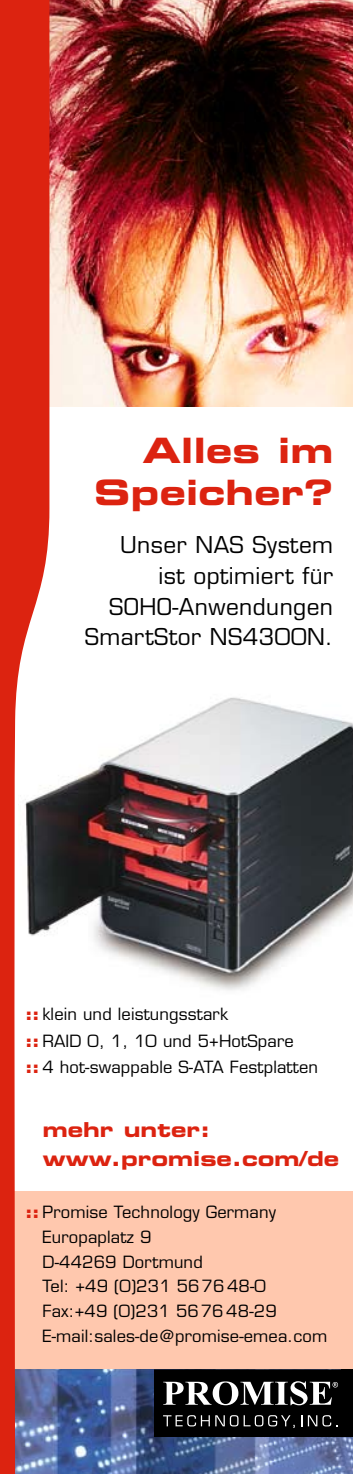
<style>
.page{position:relative;width:353px;height:1474px;background:#fff}
.page>*{position:absolute;margin:0;border:0;box-sizing:border-box;transform-origin:0 0}
.t1{font:35px/42px "Eurostile LT Std Bold Ex 2";letter-spacing:.01em;color:#dc2310;text-align:right}
.t2{font:22.57px/30.8px "Eurostile LT Std";letter-spacing:.02em;color:#000;text-align:right}
.t3{font:20.47px/28.7px "Eurostile LT Std Bold Ex 2";color:#dc2310}
.t4{font:16.45px/24.7px "Eurostile LT Std";letter-spacing:.01em;color:#000}
.s1{font-family:"Eurostile LT Std Bold Ex 2";color:#dc2310}
</style>
<div class="page">
<img style="left:49px;top:697px;width:303px;height:293px">
<div style="left:0;top:1191px;width:352px;height:179px;background:#ffc8ae"></div>
<img style="left:49px;top:1369px;width:303px;height:104px">
<img style="left:49px;top:0;width:303px;height:407px">
<svg style="left:0;top:0;width:49px;height:1473px;fill:#dc2310"></svg>
<div style="left:154px;top:1369px;width:189px;height:67px;background:#000"></div>
<div style="left:154px;top:1369px;width:189px;height:67px;border:1px solid #000"></div>
<svg style="left:163px;top:1381px;width:174px;height:24px"></svg>
<svg style="left:163px;top:1415px;width:46px;height:11px"></svg>
<svg style="left:215px;top:1415px;width:79px;height:12px"></svg>
<svg style="left:301px;top:1415px;width:36px;height:11px"></svg>
<div style="left:341px;top:1369px;width:11px;height:67px;background:#000"></div>
<h1 class="t1" style="left:94px;top:428px;width:240px">Alles im<br>Speicher?</h1>
<h2 class="t2" style="left:85px;top:529px;width:249px">Unser NAS System<br>ist optimiert für<br>SOHO-Anwendungen<br>SmartStor NS4300N.</h2>
<p class="t4" style="left:25px;top:1000px;width:294px;line-height:26.8px"><span class="s1">::</span> klein und leistungsstark<br><span class="s1">::</span> RAID 0, 1, 10 und 5+HotSpare <span class="s1">::</span>4 hot-swappable S-ATA Festplatten</p>
<p class="t3" style="left:43px;top:1114px;width:297px">mehr unter: www.promise.com/de</p>
<p class="t4" style="left:42px;top:1200px;width:286px;text-indent:-18px"><span class="s1">::</span>Promise Technology Germany<br>Europaplatz 9<br>D-44269 Dortmund<br>Tel: +49 (0)231 5676 48-0<br>Fax:+49 (0)231 5676 48-29<br>E-mail:sales-de@promise-emea.com</p>
</div>
